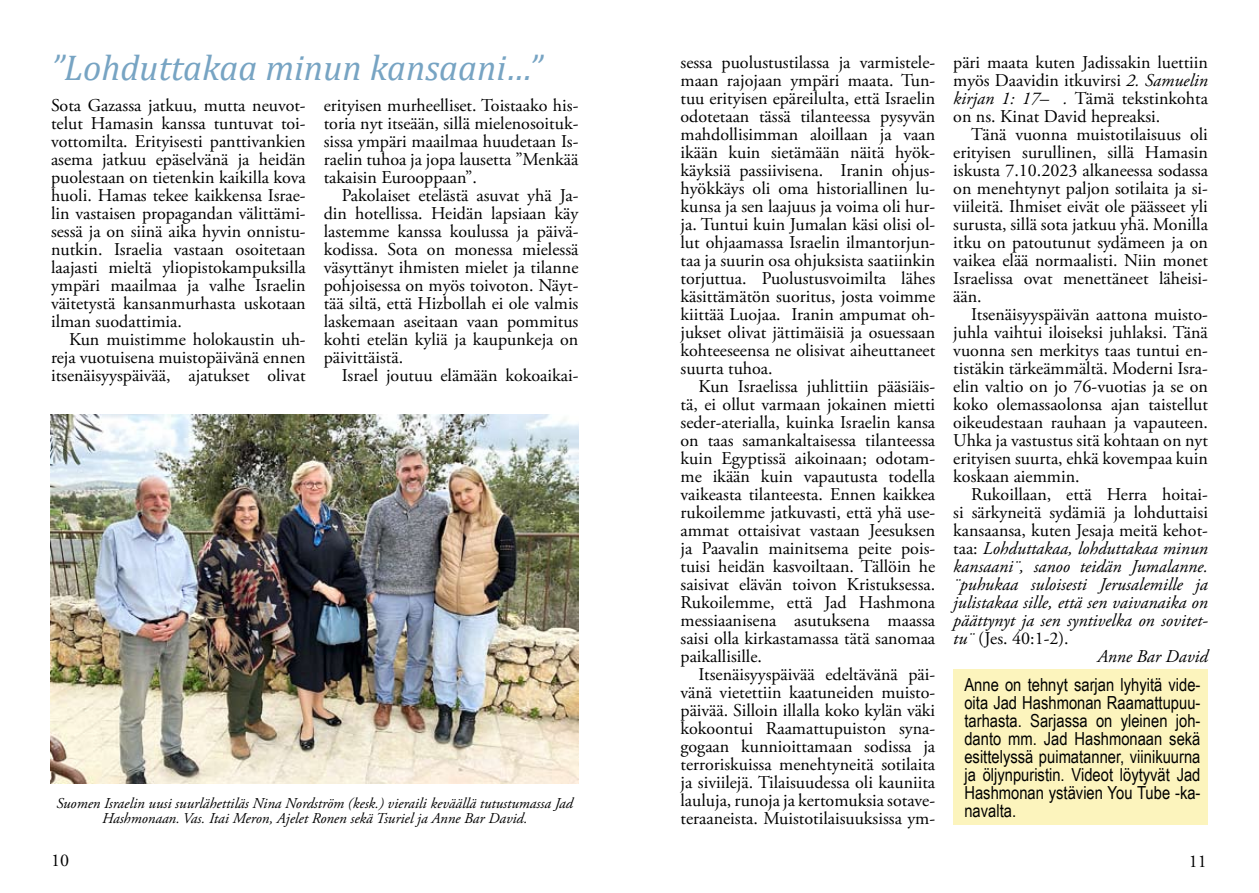
<style>
.page{position:relative;width:1259px;height:893px;background:#fff}
.page>*{position:absolute;margin:0;border:0;box-sizing:border-box;transform-origin:0 0}
.t1{font:italic 36px "Cambria";color:#77a4c3}
.t2{font:18px/18px "Adobe Garamond Pro";color:#000;text-align:justify}
.t3{font:18px/18px "Arial Narrow";color:#000;text-align:justify}
.t4{font:italic 18px "Adobe Garamond Pro";color:#000}
.t5{font:italic 15px/15px "Adobe Garamond Pro";color:#000;text-align:center}
.s1{font-style:italic}
.s2{font-style:normal}
</style>
<div class="page">
<div style="left:953px;top:669px;width:255px;height:156px;background:#fcf4bd"></div>
<img style="left:51px;top:414px;width:527px;height:369px">
<h1 class="t1" style="left:51px;top:42px;width:493px">”Lohduttakaa minun kansaani…”</h1>
<p class="t2" style="left:51px;top:97px;width:256px">Sota Gazassa jatkuu, mutta neuvot&shy;telut Hamasin kanssa tuntuvat toi&shy;vottomilta. Erityisesti panttivankien asema jatkuu epäselvänä ja heidän puolestaan on tietenkin kaikilla kova huoli. Hamas tekee kaikkensa Israe&shy;lin vastaisen propagandan välittämi&shy;sessä ja on siinä aika hyvin onnistu&shy;nutkin. Israelia vastaan osoitetaan laajasti mieltä yliopistokampuksilla ympäri maailmaa ja valhe Israelin väitetystä kansanmurhasta uskotaan ilman suodattimia.</p>
<p class="t2" style="left:51px;top:331px;width:256px;text-indent:18px">Kun muistimme holokaustin uh&shy;reja vuotuisena muistopäivänä ennen itsenäisyyspäivää, ajatukset olivat</p>
<p class="t2" style="left:324px;top:97px;width:256px">erityisen murheelliset. Toistaako his&shy;toria nyt itseään, sillä mielenosoituk&shy;sissa ympäri maailmaa huudetaan Is&shy;raelin tuhoa ja jopa lausetta ”Menkää takaisin Eurooppaan”.</p>
<p class="t2" style="left:324px;top:187px;width:256px;text-indent:18px">Pakolaiset etelästä asuvat yhä Ja&shy;din hotellissa. Heidän lapsiaan käy lastemme kanssa koulussa ja päivä&shy;kodissa. Sota on monessa mielessä väsyttänyt ihmisten mielet ja tilanne pohjoisessa on myös toivoton. Näyt&shy;tää siltä, että Hizbollah ei ole valmis laskemaan aseitaan vaan pommitus kohti etelän kyliä ja kaupunkeja on päivittäistä.</p>
<p class="t2" style="left:342px;top:367px;width:238px">Israel joutuu elämään kokoaikai-</p>
<p class="t5" style="left:56px;top:796px;width:518px">Suomen Israelin uusi suurlähettiläs Nina Nordström (kesk.) vieraili keväällä tutustumassa Jad<br>Hashmonaan. Vas. Itai Meron, Ajelet Ronen sekä Tsuriel ja Anne Bar David.</p>
<p class="t2" style="left:680px;top:54px;width:256px">sessa puolustustilassa ja varmistele&shy;maan rajojaan ympäri maata. Tun&shy;tuu erityisen epäreilulta, että Israelin odotetaan tässä tilanteessa pysyvän mahdollisimman aloillaan ja vaan ikään kuin sietämään näitä hyök&shy;käyksiä passiivisena. Iranin ohjus&shy;hyökkäys oli oma historiallinen lu&shy;kunsa ja sen laajuus ja voima oli hur&shy;ja. Tuntui kuin Jumalan käsi olisi ol&shy;lut ohjaamassa Israelin ilmantorjun&shy;taa ja suurin osa ohjuksista saatiinkin torjuttua. Puolustusvoimilta lähes käsittämätön suoritus, josta voimme kiittää Luojaa. Iranin ampumat oh&shy;jukset olivat jättimäisiä ja osuessaan kohteeseensa ne olisivat aiheuttaneet suurta tuhoa.</p>
<p class="t2" style="left:680px;top:378px;width:256px;text-indent:18px">Kun Israelissa juhlittiin pääsiäis&shy;tä, ei ollut varmaan jokainen mietti seder-aterialla, kuinka Israelin kansa on taas samankaltaisessa tilanteessa kuin Egyptissä aikoinaan; odotam&shy;me ikään kuin vapautusta todella vaikeasta tilanteesta. Ennen kaikkea rukoilemme jatkuvasti, että yhä use&shy;ammat ottaisivat vastaan Jeesuksen ja Paavalin mainitsema peite pois&shy;tuisi heidän kasvoiltaan. Tällöin he saisivat elävän toivon Kristuksessa.<br>Rukoilemme, että Jad Hashmona messiaanisena asutuksena maassa saisi olla kirkastamassa tätä sanomaa paikallisille.</p>
<p class="t2" style="left:680px;top:666px;width:256px;text-indent:18px">Itsenäisyyspäivää edeltävänä päi&shy;vänä vietettiin kaatuneiden muisto&shy;päivää. Silloin illalla koko kylän väki kokoontui Raamattupuiston syna&shy;gogaan kunnioittamaan sodissa ja terroriskuissa menehtyneitä sotilaita ja siviilejä. Tilaisuudessa oli kauniita lauluja, runoja ja kertomuksia sotave&shy;teraaneista. Muistotilaisuuksissa ym-</p>
<p class="t2" style="left:953px;top:54px;width:256px">päri maata kuten Jadissakin luettiin myös Daavidin itkuvirsi <span class="s1">2. Samuelin kirjan 1: 17– .</span> Tämä tekstinkohta on ns. Kinat David hepreaksi.</p>
<p class="t2" style="left:953px;top:126px;width:256px;text-indent:18px">Tänä vuonna muistotilaisuus oli erityisen surullinen, sillä Hamasin iskusta 7.1 0.2023 alkaneessa sodassa on menehtynyt paljon sotilaita ja si&shy;viileitä. Ihmiset eivät ole päässeet yli surusta, sillä sota jatkuu yhä. Monilla itku on patoutunut sydämeen ja on vaikea elää normaalisti. Niin monet Israelissa ovat menettäneet läheisi&shy;ään.</p>
<p class="t2" style="left:953px;top:306px;width:256px;text-indent:18px">Itsenäisyyspäivän aattona muisto&shy;juhla vaihtui iloiseksi juhlaksi. Tänä vuonna sen merkitys taas tuntui en&shy;tistäkin tärkeämmältä. Moderni Isra&shy;elin valtio on jo 76-vuotias ja se on koko olemassaolonsa ajan taistellut oikeudestaan rauhaan ja vapauteen.<br>Uhka ja vastustus sitä kohtaan on nyt erityisen suurta, ehkä kovempaa kuin koskaan aiemmin.</p>
<p class="t2" style="left:971px;top:486px;width:238px">Rukoillaan, että Herra hoitai-</p>
<p class="t2" style="left:953px;top:504px;width:256px">si särkyneitä sydämiä ja lohduttaisi</p>
<p class="t2" style="left:953px;top:522px;width:256px">kansaansa, kuten Jesaja meitä kehot-</p>
<p class="t4" style="left:953px;top:538px;width:256px"><span class="s2">taa:</span> Lohduttakaa, lohduttakaa minun</p>
<p class="t4" style="left:953px;top:556px;width:256px">kansaani¨, sanoo teidän Jumalanne.</p>
<p class="t4" style="left:953px;top:574px;width:256px">¨puhukaa suloisesti Jerusalemille ja</p>
<p class="t4" style="left:953px;top:592px;width:256px">julistakaa sille, että sen vaivanaika on</p>
<p class="t4" style="left:953px;top:610px;width:256px">päättynyt ja sen syntivelka on sovitet-</p>
<p class="t2" style="left:953px;top:630px;width:117px"><span class="s1">tu¨</span> (Jes. 40:1 -2).</p>
<p class="t4" style="left:1097px;top:646px;width:112px">Anne Bar David</p>
<p class="t3" style="left:964px;top:675px;width:237px">Anne on tehnyt sarjan lyhyitä vide&shy;oita Jad Hashmonan Raamattupuu&shy;tarhasta. Sarjassa on yleinen joh&shy;danto mm. Jad Hashmonaan sekä esittelyssä puimatanner, viinikuurna ja öljynpuristin. Videot löytyvät Jad Hashmonan ystävien You Tube -ka&shy;navalta.</p>
<p class="t2" style="left:51px;top:852px;width:19px">10</p>
<p class="t2" style="left:1188px;top:853px;width:8px">11</p>
</div>
